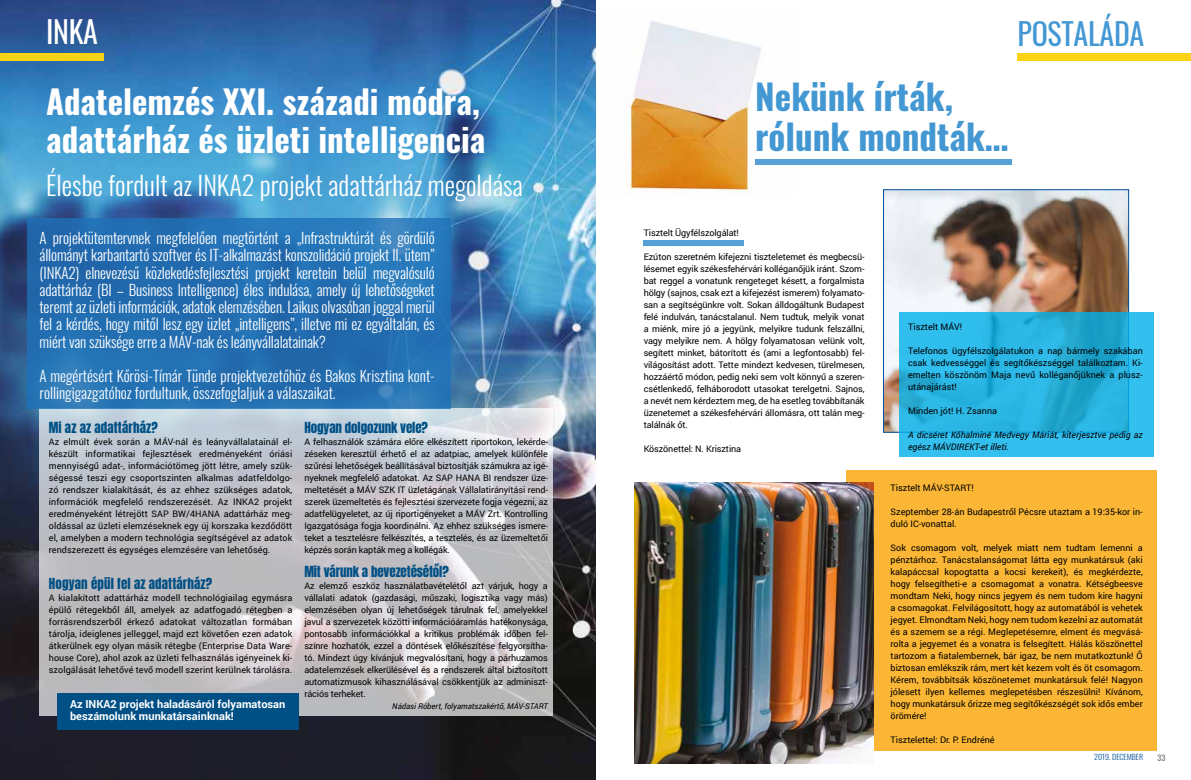
<style>
.page{position:relative;width:1191px;height:780px;background:#fff}
.page>*{position:absolute;margin:0;border:0;box-sizing:border-box;transform-origin:0 0}
.t1{font:700 35px/40.2px "Oswald";color:#4398d3}
.t2{font:700 32.7px/37.7px "Oswald";color:#fff}
.t3{font:30px "Oswald";letter-spacing:-.01em;color:#4398d3}
.t4{font:30px "Oswald";color:#fff}
.t5{font:300 26.2px "Oswald";color:#fff}
.t6{font:300 15px/17.2px "Oswald";color:#fff;text-align:justify}
.t7{font:13px "Anton";letter-spacing:-.01em;color:#005086}
.t8{font:13px "Anton";letter-spacing:.01em;color:#005086}
.t9{font:700 11px "Roboto";color:#fff}
.t10{font:9px/12px "Roboto";color:#000;text-align:justify}
.t11{font:italic 9px/12px "Roboto";color:#000}
.t12{font:italic 8px "Roboto";color:#000}
.t13{font:500 8px "Oswald";color:#878787}
.t14{font:300 7.6px "Oswald";color:#005095;scale:1.05 1}
</style>
<div class="page">
<img style="left:0;top:0;width:595px;height:780px">
<img style="left:885px;top:191px;width:242px;height:239px">
<div style="left:883px;top:189px;width:246px;height:243px;border:1px solid #004f9f"></div>
<div style="left:847px;top:470px;width:310px;height:280px;background:#fab634"></div>
<svg style="left:899px;top:312px;width:254px;height:144px;fill:#2cb9e7"></svg>
<div style="left:0;top:53px;width:103px;height:8px;background:#fbd216"></div>
<div style="left:1017px;top:53px;width:174px;height:8px;background:#fbd216"></div>
<svg style="left:40px;top:408px;width:513px;height:307px;fill:#bdbec3"></svg>
<div style="left:27px;top:218px;width:424px;height:190px;background:#1f71b8"></div>
<div style="left:58px;top:693px;width:241px;height:36px;background:#005086"></div>
<img style="left:625px;top:20px;width:137px;height:174px">
<div style="left:755px;top:159px;width:256px;height:6px;background:#56a2d7"></div>
<div style="left:643px;top:240px;width:100px;height:6px;background:#56a2d7"></div>
<img style="left:634px;top:483px;width:239px;height:280px">
<h3 class="t4" style="left:46px;top:5px;width:53px">INKA</h3>
<h3 class="t3" style="left:1017px;top:7px;width:128px">POSTALÁDA</h3>
<h2 class="t2" style="left:46px;top:85px;width:441px">Adatelemzés XXI. századi módra, adattárház és üzleti intelligencia</h2>
<h3 class="t5" style="left:46px;top:162px;width:478px">Élesbe fordult az INKA2 projekt adattárház megoldása</h3>
<p class="t6" style="left:40px;top:228px;width:397px">A projektütemtervnek megfelelően megtörtént a „Infrastruktúrát és gördülő állományt karbantartó szoftver és IT-alkalmazást konszolidáció projekt II. ütem” (INKA2) elnevezésű közlekedésfejlesztési projekt keretein belül megvalósuló adattárház (BI – Business Intelligence) éles indulása, amely új lehetőségeket teremt az üzleti információk, adatok elemzésében. Laikus olvasóban joggal merül fel a kérdés, hogy mitől lesz egy üzlet „intelligens”, illetve mi ez egyáltalán, és miért van szüksége erre a MÁV-nak és leányvállalatainak?</p>
<h3 class="t6" style="left:40px;top:366px;width:397px">A megértésért Kőrösi-Tímár Tünde projektvezetőhöz és Bakos Krisztina kont&shy;rollingigazgatóhoz fordultunk, összefoglaljuk a válaszaikat.</h3>
<h3 class="t8" style="left:49px;top:420px;width:110px">Mi az az adattárház?</h3>
<p class="t10" style="left:49px;top:435px;width:245px">Az elmúlt évek során a MÁV-nál és leányvállalatainál el&shy;készült informatikai fejlesztések eredményeként óriási mennyiségű adat-, információtömeg jött létre, amely szük&shy;ségessé teszi egy csoportszinten alkalmas adatfeldolgo&shy;zó rendszer kialakítását, és az ehhez szükséges adatok, információk megfelelő rendszerezését. Az INKA2 projekt eredményeként létrejött SAP BW/4HANA adattárház meg&shy;oldással az üzleti elemzéseknek egy új korszaka kezdődött el, amelyben a modern technológia segítségével az adatok rendszerezett és egységes elemzésére van lehetőség.</p>
<h3 class="t8" style="left:49px;top:576px;width:165px">Hogyan épül fel az adattárház?</h3>
<p class="t10" style="left:49px;top:591px;width:245px">A kialakított adattárház modell technológiailag egymásra épülő rétegekből áll, amelyek az adatfogadó rétegben a forrásrendszerből érkező adatokat változatlan formában tárolja, ideiglenes jelleggel, majd ezt követően ezen adatok átkerülnek egy olyan másik rétegbe (Enterprise Data Ware&shy;house Core), ahol azok az üzleti felhasználás igényeinek ki&shy;szolgálását lehetővé tevő modell szerint kerülnek tárolásra.</p>
<h3 class="t7" style="left:304px;top:420px;width:125px">Hogyan dolgozunk vele?</h3>
<p class="t10" style="left:304px;top:435px;width:245px">A felhasználók számára előre elkészített riportokon, lekérde&shy;zéseken keresztül érhető el az adatpiac, amelyek különféle szűrési lehetőségek beállításával biztosítják számukra az igé&shy;nyeknek megfelelő adatokat. Az SAP HANA BI rendszer üze&shy;meltetését a MÁV SZK IT üzletágának Vállalatirányítási rend&shy;szerek üzemeltetés és fejlesztési szervezete fogja végezni, az adatfelügyeletet, az új riportigényeket a MÁV Zrt. Kontrolling Igazgatósága fogja koordinálni. Az ehhez szükséges ismere&shy;teket a tesztelésre felkészítés, a tesztelés, és az üzemeltetői képzés során kapták meg a kollégák.</p>
<h3 class="t7" style="left:304px;top:564px;width:146px">Mit várunk a bevezetésétől?</h3>
<p class="t10" style="left:304px;top:579px;width:245px">Az elemző eszköz használatbavételétől azt várjuk, hogy a vállalati adatok (gazdasági, műszaki, logisztika vagy más) elemzésében olyan új lehetőségek tárulnak fel, amelyekkel javul a szervezetek közötti információáramlás hatékonysága, pontosabb információkkal a kritikus problémák időben fel&shy;színre hozhatók, ezzel a döntések előkészítése felgyorsítha&shy;tó. Mindezt úgy kívánjuk megvalósítani, hogy a párhuzamos adatelemzések elkerülésével és a rendszerek által biztosított automatizmusok kihasználásával csökkentjük az adminiszt&shy;rációs terheket.</p>
<p class="t9" style="left:70px;top:696px;width:217px">Az INKA2 projekt haladásáról folyamatosan</p>
<p class="t12" style="left:392px;top:700px;width:157px">Nádasi Róbert, folyamatszakértő, MÁV-START</p>
<p class="t9" style="left:70px;top:708px;width:165px">beszámolunk munkatársainknak!</p>
<h1 class="t1" style="left:755px;top:79px;width:255px">Nekünk írták, rólunk mondták…</h1>
<p class="t10" style="left:643px;top:226px;width:97px">Tisztelt Ügyfélszolgálat!</p>
<p class="t10" style="left:643px;top:250px;width:222px">Ezúton szeretném kifejezni tiszteletemet és megbecsü&shy;lésemet egyik székesfehérvári kolléganőjük iránt. Szom&shy;bat reggel a vonatunk rengeteget késett, a forgalmista hölgy (sajnos, csak ezt a kifejezést ismerem) folyamato&shy;san a segítségünkre volt. Sokan álldogáltunk Budapest felé indulván, tanácstalanul. Nem tudtuk, melyik vonat a miénk, mire jó a jegyünk, melyikre tudunk felszállni, vagy melyikre nem. A hölgy folyamatosan velünk volt, segített minket, bátorított és (ami a legfontosabb) fel&shy;világosítást adott. Tette mindezt kedvesen, türelmesen, hozzáértő módon, pedig neki sem volt könnyű a szeren&shy;csétlenkedő, felháborodott utasokat terelgetni. Sajnos, a nevét nem kérdeztem meg, de ha esetleg továbbítanák üzenetemet a székesfehérvári állomásra, ott talán meg&shy;találnák őt.</p>
<p class="t10" style="left:643px;top:442px;width:99px">Köszönettel: N. Krisztina</p>
<p class="t10" style="left:908px;top:320px;width:56px">Tisztelt MÁV!</p>
<p class="t10" style="left:908px;top:344px;width:236px">Telefonos ügyfélszolgálatukon a nap bármely szakában csak kedvességgel és segítőkészséggel találkoztam. Ki&shy;emelten köszönöm Maja nevű kolléganőjüknek a plusz&shy;utánajárást!</p>
<p class="t10" style="left:908px;top:404px;width:90px">Minden jót! H. Zsanna</p>
<p class="t11" style="left:908px;top:428px;width:236px">A dicséret Kőhalminé Medvegy Máriát, kiterjesztve pedig az egész MÁVDIREKT-et illeti.</p>
<p class="t10" style="left:890px;top:481px;width:85px">Tisztelt MÁV-START!</p>
<p class="t10" style="left:890px;top:505px;width:254px">Szeptember 28-án Budapestről Pécsre utaztam a 19:35-kor in&shy;duló IC-vonattal.</p>
<p class="t10" style="left:890px;top:541px;width:254px">Sok csomagom volt, melyek miatt nem tudtam lemenni a pénztárhoz. Tanácstalanságomat látta egy munkatársuk (aki kalapáccsal kopogtatta a kocsi kerekeit), és megkérdezte, hogy felsegítheti-e a csomagomat a vonatra. Kétségbeesve mondtam Neki, hogy nincs jegyem és nem tudom kire hagyni a csomagokat. Felvilágosított, hogy az automatából is vehetek jegyet. Elmondtam Neki, hogy nem tudom kezelni az automatát és a szemem se a régi. Meglepetésemre, elment és megvásá&shy;rolta a jegyemet és a vonatra is felsegített. Hálás köszönettel tartozom a fiatalembernek, bár igaz, be nem mutatkoztunk! Ő biztosan emlékszik rám, mert két kezem volt és öt csomagom.<br>Kérem, továbbítsák köszönetemet munkatársuk felé! Nagyon jólesett ilyen kellemes meglepetésben részesülni! Kívánom, hogy munkatársuk őrizze meg segítőkészségét sok idős ember örömére!</p>
<p class="t10" style="left:890px;top:733px;width:106px">Tisztelettel: Dr. P. Endréné</p>
<p class="t14" style="left:1094px;top:750px;width:48px">2019. DECEMBER</p>
<p class="t13" style="left:1157px;top:753px;width:10px">33</p>
</div>
